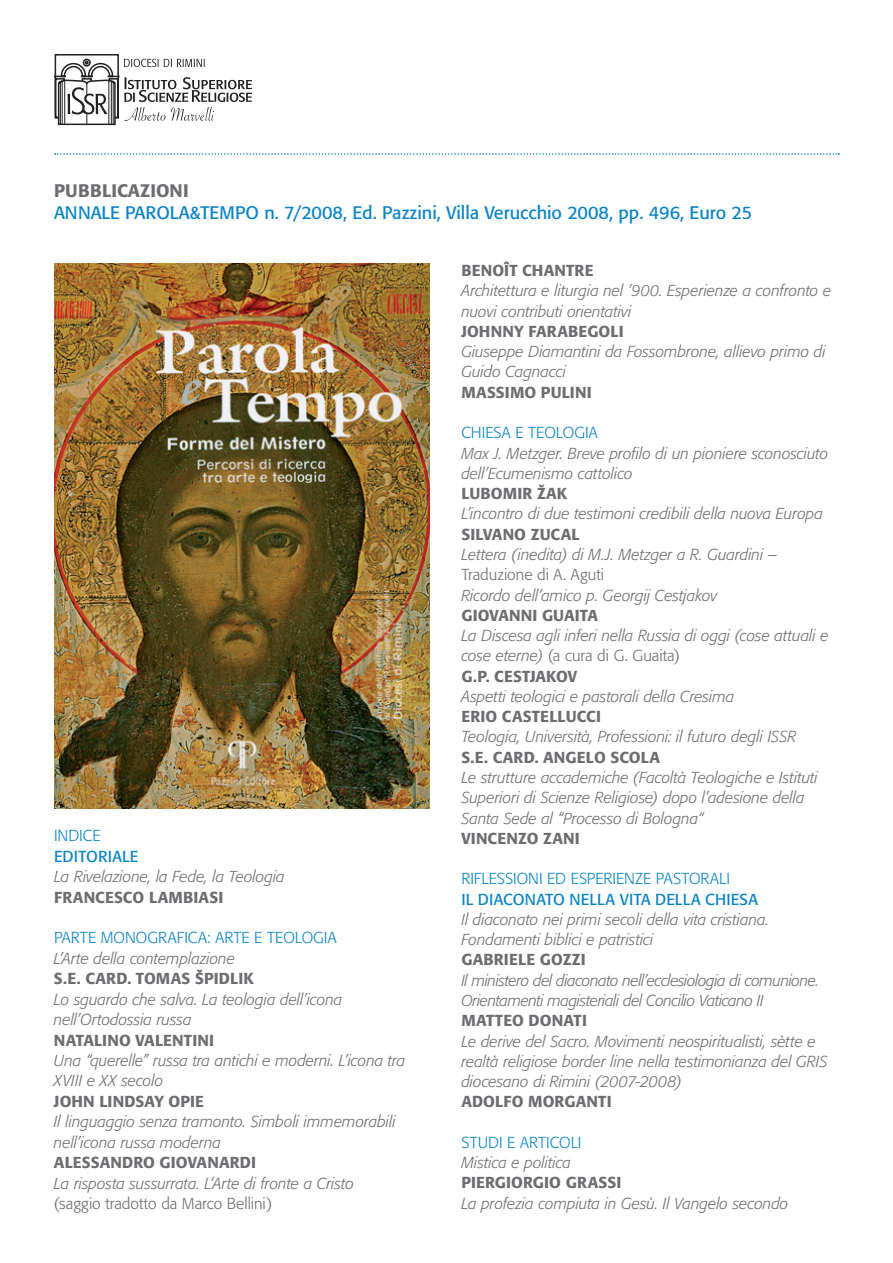
<style>
.page{position:relative;width:893px;height:1263px;background:#fff}
.page>*{position:absolute;margin:0;border:0;box-sizing:border-box;transform-origin:0 0}
.t1{font:18px "Formata";color:#0983c6}
.t2{font:500 18px "Formata";letter-spacing:.01em;color:#6c6d70}
.t3{font:italic 300 15.75px/20.2px "Formata";color:#6c6d70}
.t4{font:500 15.75px "Formata";letter-spacing:.01em;color:#6c6d70}
.t5{font:italic 300 15.75px/20.2px "Formata";letter-spacing:-.025em;color:#6c6d70}
.t6{font:300 15.75px "Formata";letter-spacing:.005em;color:#0983c6}
.t7{font:300 15.75px "Formata";color:#6c6d70}
.t8{font:15.75px "Formata";letter-spacing:.015em;color:#0983c6}
.s1{font-style:normal}
.s2{font-weight:500;font-style:normal}
</style>
<div class="page">
<svg style="left:55px;top:153px;width:784px;height:2px"></svg>
<svg style="left:54px;top:54px;width:198px;height:72px"></svg>
<img style="left:54px;top:264px;width:375px;height:544px">
<p class="t2" style="left:54px;top:180px;width:136px">PUBBLICAZIONI</p>
<p class="t1" style="left:54px;top:201px;width:13px">ANNAL</p>
<p class="t1" style="left:110px;top:201px;width:37px">E PAROLA</p>
<p class="t1" style="left:190px;top:201px;width:564px">&amp;TEMPO N. 7/2008, ED. PAZZINI, VILLA VERUCCHIO 2008, PP. 496, EURO 25</p>
<p class="t6" style="left:54px;top:826px;width:48px">Indice</p>
<p class="t8" style="left:54px;top:846px;width:84px">EDITORIALE</p>
<p class="t3" style="left:54px;top:866px;width:232px">La Rivelazione, la Fede, la Teologia</p>
<p class="t4" style="left:54px;top:887px;width:171px">FRANCESCO LAMBIASI</p>
<p class="t6" style="left:54px;top:928px;width:284px">PARTE MONOGRAFICA: ARTE E TEOLOGIA</p>
<p class="t3" style="left:54px;top:948px;width:182px">L’Arte della contemplazione</p>
<p class="t4" style="left:54px;top:969px;width:201px">S.E. CARD. TOMAS ŠPIDLIK</p>
<p class="t3" style="left:54px;top:989px;width:290px">Lo sguardo che salva. La teologia dell’icona nell’Ortodossia russa</p>
<p class="t4" style="left:54px;top:1030px;width:162px">NATALINO VALENTINI</p>
<p class="t3" style="left:54px;top:1050px;width:353px">Una “querelle” russa tra antichi e moderni. L’icona tra<br>XVIII e XX secolo</p>
<p class="t4" style="left:54px;top:1091px;width:152px">JOHN LINDSAY OPIE</p>
<p class="t3" style="left:54px;top:1111px;width:343px">Il linguaggio senza tramonto. Simboli immemorabili nell’icona russa moderna</p>
<p class="t4" style="left:54px;top:1153px;width:204px">ALESSANDRO GIOVANARDI</p>
<p class="t3" style="left:54px;top:1173px;width:301px">La risposta sussurrata. L’Arte di fronte a Cristo</p>
<p class="t7" style="left:54px;top:1194px;width:220px">(saggio tradotto da Marco Bellini)</p>
<p class="t4" style="left:461px;top:261px;width:134px">BENOÎT CHANTRE</p>
<p class="t3" style="left:461px;top:281px;width:371px">Architettura e liturgia nel ’900. Esperienze a confronto e nuovi contributi orientativi</p>
<p class="t4" style="left:461px;top:322px;width:164px">JOHNNY FARABEGOLI</p>
<p class="t3" style="left:461px;top:342px;width:366px">Giuseppe Diamantini da Fossombrone, allievo primo di<br>Guido Cagnacci</p>
<p class="t4" style="left:461px;top:382px;width:132px">MASSIMO PULINI</p>
<p class="t6" style="left:461px;top:424px;width:138px">CHIESA E TEOLOGIA</p>
<p class="t3" style="left:461px;top:443px;width:368px">Max J. Metzger. Breve profilo di un pioniere sconosciuto dell’Ecumenismo cattolico</p>
<p class="t4" style="left:461px;top:484px;width:107px">LUBOMIR ŽAK</p>
<p class="t3" style="left:461px;top:504px;width:363px">L’incontro di due testimoni credibili della nuova Europa</p>
<p class="t4" style="left:461px;top:524px;width:120px">SILVANO ZUCAL</p>
<p class="t3" style="left:461px;top:544px;width:317px">Lettera (inedita) di M.J. Metzger a R. Guardini –</p>
<p class="t7" style="left:461px;top:565px;width:144px">Traduzione di A. Aguti</p>
<p class="t3" style="left:461px;top:585px;width:258px">Ricordo dell’amico p. Georgij Cestjakov</p>
<p class="t4" style="left:461px;top:605px;width:138px">GIOVANNI GUAITA</p>
<p class="t3" style="left:461px;top:625px;width:369px">La Discesa agli inferi nella Russia di oggi (cose attuali e cose eterne) <span class="s1">(a cura di G. Guaita)<br></span><span class="s2">G.P. CESTJAKOV</span></p>
<p class="t3" style="left:461px;top:686px;width:274px">Aspetti teologici e pastorali della Cresima</p>
<p class="t4" style="left:461px;top:707px;width:141px">ERIO CASTELLUCCI</p>
<p class="t3" style="left:461px;top:727px;width:336px">Teologia, Università, Professioni: il futuro degli ISSR</p>
<p class="t4" style="left:461px;top:747px;width:200px">S.E. CARD. ANGELO SCOLA</p>
<p class="t3" style="left:461px;top:767px;width:358px">Le strutture accademiche (Facoltà Teologiche e Istituti<br>Superiori di Scienze Religiose) dopo l’adesione della<br>Santa Sede al “Processo di Bologna“</p>
<p class="t4" style="left:461px;top:828px;width:120px">VINCENZO ZANI</p>
<p class="t6" style="left:461px;top:869px;width:270px">RIFLESSIONI ED ESPERIENZE PASTORALI</p>
<p class="t8" style="left:461px;top:889px;width:297px">IL DIACONATO NELLA VITA DELLA CHIESA</p>
<p class="t3" style="left:461px;top:909px;width:309px">Il diaconato nei primi secoli della vita cristiana.<br>Fondamenti biblici e patristici</p>
<p class="t4" style="left:461px;top:950px;width:126px">GABRIELE GOZZI</p>
<p class="t5" style="left:461px;top:970px;width:359px">Il ministero del diaconato nell’ecclesiologia di comunione.<br>Orientamenti magisteriali del Concilio Vaticano II</p>
<p class="t4" style="left:461px;top:1011px;width:127px">MATTEO DONATI</p>
<p class="t3" style="left:461px;top:1031px;width:368px">Le derive del Sacro. Movimenti neospiritualisti, sètte e realtà religiose border line nella testimonianza del GRIS diocesano di Rimini (2007-2008)</p>
<p class="t4" style="left:461px;top:1092px;width:152px">ADOLFO MORGANTI</p>
<p class="t6" style="left:461px;top:1133px;width:122px">STUDI E ARTICOLI</p>
<p class="t3" style="left:461px;top:1152px;width:111px">Mistica e politica</p>
<p class="t4" style="left:461px;top:1173px;width:162px">PIERGIORGIO GRASSI</p>
<p class="t3" style="left:461px;top:1193px;width:329px">La profezia compiuta in Gesù. Il Vangelo secondo</p>
</div>
